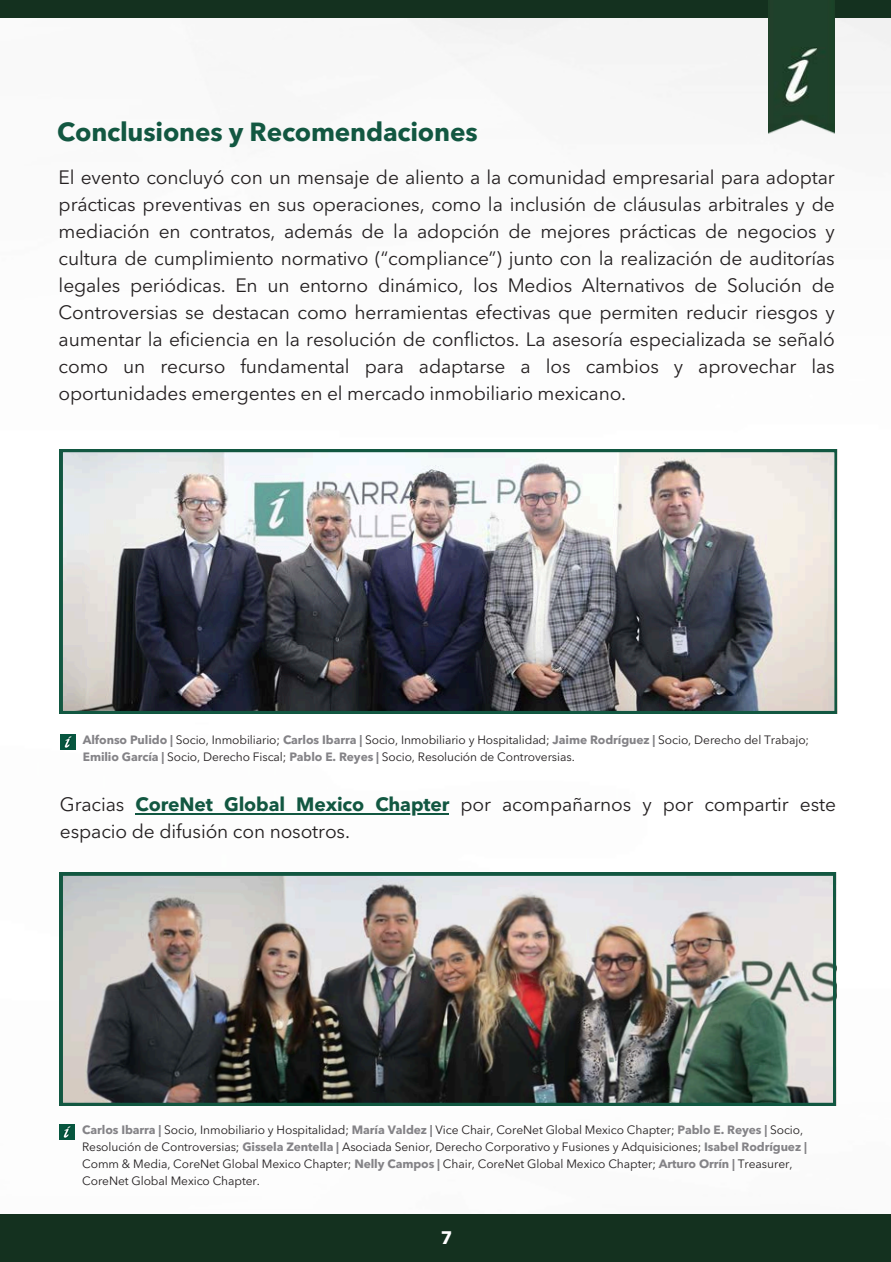
<style>
.page{position:relative;width:891px;height:1262px;background:#fff}
.page>*{position:absolute;margin:0;border:0;box-sizing:border-box;transform-origin:0 0}
.t1{font:700 26px "Avenir Next LT Pro";letter-spacing:-.005em;color:#125741}
.t2{font:19.2px/27px "Avenir Next LT Pro";letter-spacing:-.005em;color:#231f20;text-align:justify}
.t3{font:700 18px "Avenir Next LT Pro";color:#fff}
.t4{font:12px/17px "Avenir Next LT Pro";letter-spacing:-.005em;color:#231f20}
.s1{font-weight:700;color:#848387}
.s2{font-weight:700;color:#125741}
</style>
<div class="page">
<img style="left:59px;top:18px;width:832px;height:1122px">
<div style="left:0;top:0;width:891px;height:18px;background:#14311f"></div>
<div style="left:0;top:1214px;width:891px;height:47px;background:#14311f"></div>
<img style="left:769px;top:0;width:66px;height:143px">
<img style="left:60px;top:449px;width:777px;height:264px">
<img style="left:60px;top:734px;width:15px;height:15px">
<img style="left:60px;top:873px;width:775px;height:232px">
<img style="left:59px;top:1124px;width:15px;height:15px">
<hr style="left:136px;top:813px;width:313px;height:1px;background:#125741">
<p class="t1" style="left:57px;top:122px;width:422px">Conclusiones y Recomendaciones</p>
<h2 class="t2" style="left:59px;top:165px;width:778px">El evento concluyó con un mensaje de aliento a la comunidad empresarial para adoptar prácticas preventivas en sus operaciones, como la inclusión de cláusulas arbitrales y de mediación en contratos, además de la adopción de mejores prácticas de negocios y cultura de cumplimiento normativo (“compliance”) junto con la realización de auditorías legales periódicas. En un entorno dinámico, los Medios Alternativos de Solución de Controversias se destacan como herramientas efectivas que permiten reducir riesgos y aumentar la eficiencia en la resolución de conflictos. La asesoría especializada se señaló como un recurso fundamental para adaptarse a los cambios y aprovechar las oportunidades emergentes en el mercado inmobiliario mexicano.</h2>
<p class="t4" style="left:83px;top:732px;width:728px"><span class="s1">Alfonso Pulido |</span> Socio, Inmobiliario; <span class="s1">Carlos Ibarra |</span> Socio, Inmobiliario y Hospitalidad; <span class="s1">Jaime Rodríguez |</span> Socio, Derecho del Trabajo;</p>
<p class="t4" style="left:83px;top:749px;width:493px"><span class="s1">Emilio García |</span> Socio, Derecho Fiscal; <span class="s1">Pablo E. Reyes |</span> Socio, Resolución de Controversias.</p>
<p class="t2" style="left:60px;top:793px;width:66px">Gracias</p>
<p class="t2" style="left:60px;top:793px;width:778px;text-indent:76px"><span class="s2">CoreNet Global Mexico Chapter</span> por acompañarnos y por compartir este espacio de difusión con nosotros.</p>
<p class="t4" style="left:82px;top:1122px;width:726px"><span class="s1">Carlos Ibarra |</span> Socio, Inmobiliario y Hospitalidad; <span class="s1">María Valdez |</span> Vice Chair, CoreNet Global Mexico Chapter; <span class="s1">Pablo E. Reyes |</span> Socio, Resolución de Controversias; <span class="s1">Gissela Zentella |</span> Asociada Senior, Derecho Corporativo y Fusiones y Adquisiciones; <span class="s1">Isabel Rodríguez | </span>Comm &amp; Media, CoreNet Global Mexico Chapter; <span class="s1">Nelly Campos |</span> Chair, CoreNet Global Mexico Chapter; <span class="s1">Arturo Orrín |</span> Treasurer, CoreNet Global Mexico Chapter.</p>
<p class="t3" style="left:441px;top:1230px;width:13px">7</p>
</div>
